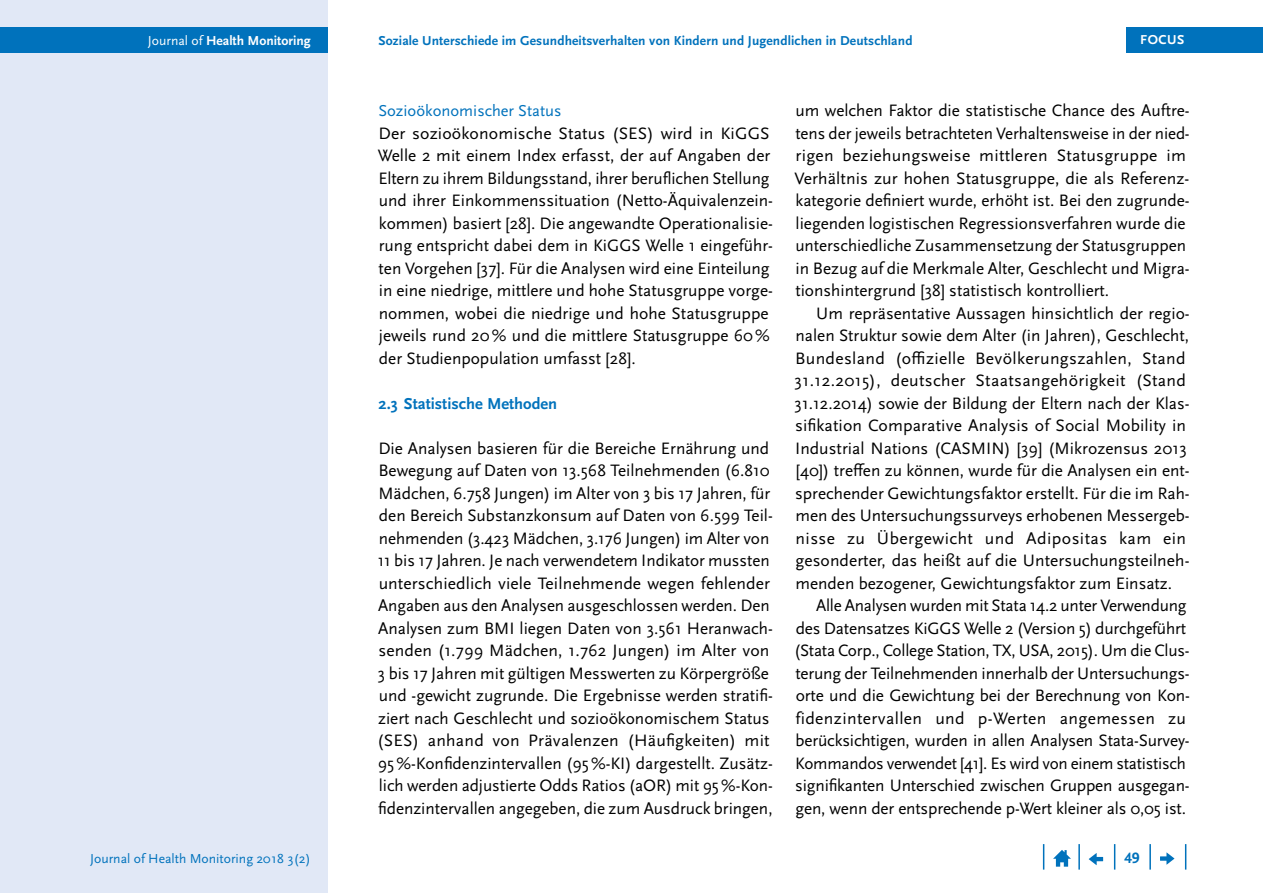
<style>
.page{position:relative;width:1263px;height:893px;background:#fff}
.page>*{position:absolute;margin:0;border:0;box-sizing:border-box;transform-origin:0 0}
.Copy{font:17.25px/22.5px "Scala Sans Pro";color:#000}
.Copy_Einzug{font:17.25px/22.5px "Scala Sans Pro";color:#000}
.t1{font:16.5px "Scala Sans Pro";color:#0072bc}
.t2{font:700 16.5px "Scala Sans Pro";color:#0072bc}
.t3{font:700 15.75px "Scala Sans Pro";color:#0072bc}
.t4{font:13.65px "Scala Sans Pro";color:#0072bc}
.t5{font:700 13.65px "Scala Sans Pro";color:#fff}
.t6{font:700 13.5px "Scala Sans Pro";letter-spacing:.01em;color:#0072bc}
.t7{font:700 13.5px "Scala Sans Pro";letter-spacing:.04em;color:#fff}
.s1{font-weight:400}
</style>
<div class="page">
<div style="left:0;top:0;width:327px;height:893px;background:#e1e8f6"></div>
<div style="left:0;top:28px;width:327px;height:25px;background:#0072bc"></div>
<svg style="left:1185px;top:844px;width:1px;height:26px"></svg>
<hr style="left:1149px;top:844px;width:2px;height:26px;background:#0072bc">
<svg style="left:1114px;top:844px;width:1px;height:26px"></svg>
<hr style="left:1078px;top:844px;width:2px;height:26px;background:#0072bc">
<svg style="left:1043px;top:844px;width:1px;height:26px"></svg>
<svg style="left:1053px;top:850px;width:18px;height:17px"></svg>
<svg style="left:1089px;top:853px;width:14px;height:12px"></svg>
<svg style="left:1160px;top:852px;width:14px;height:13px"></svg>
<div style="left:1126px;top:28px;width:137px;height:25px;background:#0072bc"></div>
<p class="t5" style="left:148px;top:33px;width:164px"><span class="s1">Journal of</span> Health Monitoring</p>
<p class="t6" style="left:378px;top:33px;width:536px">Soziale Unterschiede im Gesundheitsverhalten von Kindern und Jugendlichen in Deutschland</p>
<p class="t7" style="left:1140px;top:32px;width:46px">FOCUS</p>
<h3 class="t1" style="left:378px;top:101px;width:185px">Sozioökonomischer Status</h3>
<p class="Copy" style="left:378px;top:122px;width:397px">Der sozioökonomische Status (SES) wird in KiGGS Welle 2 mit einem Index erfasst, der auf Angaben der Eltern zu ihrem Bildungsstand, ihrer beruflichen Stellung und ihrer Einkommenssituation (Netto-Äquivalenzein&shy;kommen) basiert [28]. Die angewandte Operationalisie&shy;rung entspricht dabei dem in KiGGS Welle 1 eingeführ&shy;ten Vorgehen [37]. Für die Analysen wird eine Einteilung in eine niedrige, mittlere und hohe Statusgruppe vorge&shy;nommen, wobei die niedrige und hohe Statusgruppe jeweils rund 20% und die mittlere Statusgruppe 60% der Studienpopulation umfasst [28].</p>
<h2 class="t2" style="left:379px;top:393px;width:180px">2.3 Statistische Methoden</h2>
<p class="Copy" style="left:377px;top:437px;width:397px">Die Analysen basieren für die Bereiche Ernährung und Bewegung auf Daten von 13.568 Teilnehmenden (6.810<br>Mädchen, 6.758 Jungen) im Alter von 3 bis 17 Jahren, für den Bereich Substanzkonsum auf Daten von 6.599 Teil&shy;nehmenden (3.423 Mädchen, 3.176 Jungen) im Alter von 11 bis 17 Jahren. Je nach verwendetem Indikator mussten unterschiedlich viele Teilnehmende wegen fehlender Angaben aus den Analysen ausgeschlossen werden. Den Analysen zum BMI liegen Daten von 3.561 Heranwach&shy;senden (1.799 Mädchen, 1.762 Jungen) im Alter von 3 bis 17 Jahren mit gültigen Messwerten zu Körpergröße und -gewicht zugrunde. Die Ergebnisse werden stratifi&shy;ziert nach Geschlecht und sozioökonomischem Status (SES) anhand von Prävalenzen (Häufigkeiten) mit 95%-Konfidenzintervallen (95%-KI) dargestellt. Zusätz&shy;lich werden adjustierte Odds Ratios (aOR) mit 95%-Kon&shy;fidenzintervallen angegeben, die zum Ausdruck bringen,</p>
<p class="Copy" style="left:795px;top:99px;width:396px">um welchen Faktor die statistische Chance des Auftre&shy;tens der jeweils betrachteten Verhaltensweise in der nied&shy;rigen beziehungsweise mittleren Statusgruppe im Verhältnis zur hohen Statusgruppe, die als Referenz&shy;kategorie definiert wurde, erhöht ist. Bei den zugrunde&shy;liegenden logistischen Regressionsverfahren wurde die unterschiedliche Zusammensetzung der Statusgruppen in Bezug auf die Merkmale Alter, Geschlecht und Migra&shy;tionshintergrund [38] statistisch kontrolliert.</p>
<p class="Copy_Einzug" style="left:795px;top:302px;width:397px;text-indent:22px">Um repräsentative Aussagen hinsichtlich der regio&shy;nalen Struktur sowie dem Alter (in Jahren), Geschlecht, Bundesland (offizielle Bevölkerungszahlen, Stand 31.12.2015), deutscher Staatsangehörigkeit (Stand 31.12.2014) sowie der Bildung der Eltern nach der Klas&shy;sifikation Comparative Analysis of Social Mobility in Industrial Nations (CASMIN) [39] (Mikrozensus 2013 [40]) treffen zu können, wurde für die Analysen ein ent&shy;sprechender Gewichtungsfaktor erstellt. Für die im Rah&shy;men des Untersuchungssurveys erhobenen Messergeb&shy;nisse zu Übergewicht und Adipositas kam ein gesonderter, das heißt auf die Untersuchungsteilneh&shy;menden bezogener, Gewichtungsfaktor zum Einsatz.</p>
<p class="Copy_Einzug" style="left:794px;top:594px;width:397px;text-indent:22px">Alle Analysen wurden mit Stata 14.2 unter Verwendung des Datensatzes KiGGS Welle 2 (Version 5) durchgeführt (Stata Corp., College Station, TX, USA, 2015). Um die Clus&shy;terung der Teilnehmenden innerhalb der Untersuchungs&shy;orte und die Gewichtung bei der Berechnung von Kon&shy;fidenzintervallen und p-Werten angemessen zu berücksichtigen, wurden in allen Analysen Stata-Survey-Kommandos verwendet [41]. Es wird von einem statistisch signifikanten Unterschied zwischen Gruppen ausgegan&shy;gen, wenn der entsprechende p-Wert kleiner als 0,05 ist.</p>
<p class="t4" style="left:90px;top:850px;width:222px">Journal of Health Monitoring 2018 3(2)</p>
<p class="t3" style="left:1124px;top:849px;width:17px">49</p>
</div>
